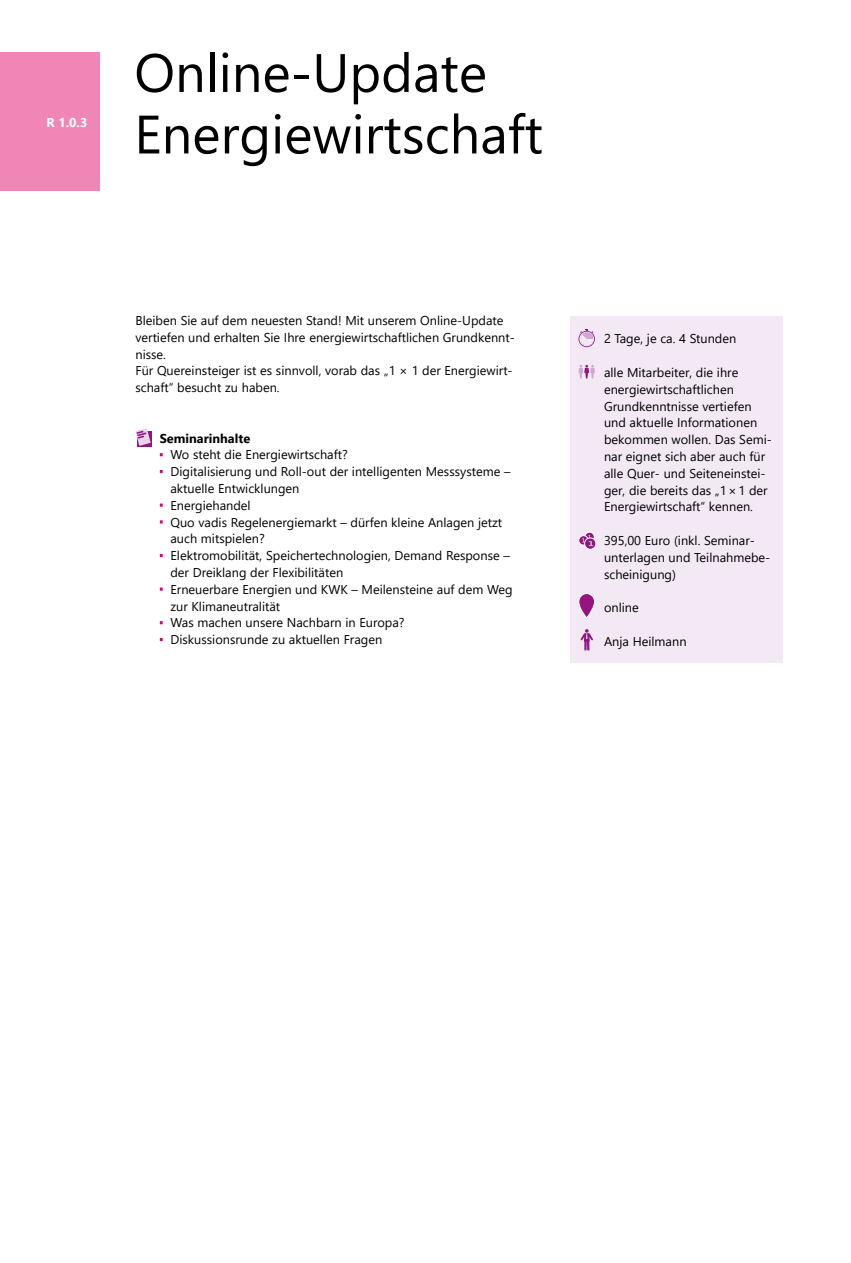
<style>
.page{position:relative;width:851px;height:1263px;background:#fff}
.page>*{position:absolute;margin:0;border:0;box-sizing:border-box;transform-origin:0 0}
.t1{font:54px/61.5px "Segoe UI";color:#000}
.t2{font:12.75px/16.8px "Segoe UI";color:#000}
.t3{font:700 12.75px "Segoe UI";color:#000}
.t4{font:700 12.75px "Segoe UI";color:#fff}
</style>
<div class="page">
<div style="left:138px;top:431px;width:14px;height:16px;background:#941580"></div>
<svg style="left:135px;top:428px;width:16px;height:18px"></svg>
<svg style="left:160px;top:503px;width:3px;height:4px"></svg>
<svg style="left:160px;top:587px;width:3px;height:4px"></svg>
<div style="left:570px;top:317px;width:212px;height:346px;background:#f2e9f4"></div>
<svg style="left:578px;top:329px;width:16px;height:18px"></svg>
<svg style="left:578px;top:365px;width:17px;height:14px"></svg>
<div style="left:584px;top:532px;width:10px;height:10px;border:1px solid #fff;border-radius:50%"></div>
<div style="left:578px;top:536px;width:10px;height:9px;background:#941580;border-radius:50%"></div>
<div style="left:578px;top:535px;width:10px;height:10px;border:1px solid #fff;border-radius:50%"></div>
<svg style="left:584px;top:538px;width:11px;height:11px"></svg>
<div style="left:584px;top:538px;width:12px;height:11px;border:1px solid #fff;border-radius:50%"></div>
<svg style="left:582px;top:535px;width:11px;height:11px"></svg>
<svg style="left:578px;top:593px;width:16px;height:25px"></svg>
<svg style="left:580px;top:629px;width:13px;height:21px"></svg>
<div style="left:0;top:53px;width:100px;height:138px;background:#ef86b5"></div>
<p class="t4" style="left:46px;top:112px;width:42px">R 1.0.3</p>
<h1 class="t1" style="left:134px;top:41px;width:410px">Online-Update<br>Energiewirtschaft</h1>
<p class="t2" style="left:135px;top:312px;width:381px">Bleiben Sie auf dem neuesten Stand! Mit unserem Online-Update vertiefen und erhalten Sie Ihre energiewirtschaftlichen Grundkennt&shy;nisse.<br>Für Quereinsteiger ist es sinnvoll, vorab das „1 × 1 der Energiewirt&shy;schaft“ besucht zu haben.</p>
<p class="t3" style="left:160px;top:428px;width:92px">Seminarinhalte</p>
<p class="t2" style="left:170px;top:446px;width:344px">Wo steht die Energiewirtschaft?<br>Digitalisierung und Roll-out der intelligenten Messsysteme – aktuelle Entwicklungen<br>Energiehandel<br>Quo vadis Regelenergiemarkt – dürfen kleine Anlagen jetzt auch mitspielen?<br>Elektromobilität, Speichertechnologien, Demand Response – der Dreiklang der Flexibilitäten<br>Erneuerbare Energien und KWK – Meilensteine auf dem Weg zur Klimaneutralität<br>Was machen unsere Nachbarn in Europa?<br>Diskussionsrunde zu aktuellen Fragen</p>
<p class="t2" style="left:604px;top:330px;width:134px">2 Tage, je ca. 4 Stunden</p>
<p class="t2" style="left:604px;top:364px;width:169px">alle Mitarbeiter, die ihre energiewirtschaftlichen<br>Grundkenntnisse vertiefen und aktuelle Informationen bekommen wollen. Das Semi&shy;nar eignet sich aber auch für alle Quer- und Seiteneinstei&shy;ger, die bereits das „1×1 der<br>Energiewirtschaft“ kennen.</p>
<p class="t2" style="left:604px;top:532px;width:168px">395,00 Euro (inkl. Seminar&shy;unterlagen und Teilnahmebe&shy;scheinigung)</p>
<p class="t2" style="left:604px;top:599px;width:36px">online</p>
<p class="t2" style="left:604px;top:633px;width:84px">Anja Heilmann</p>
</div>
